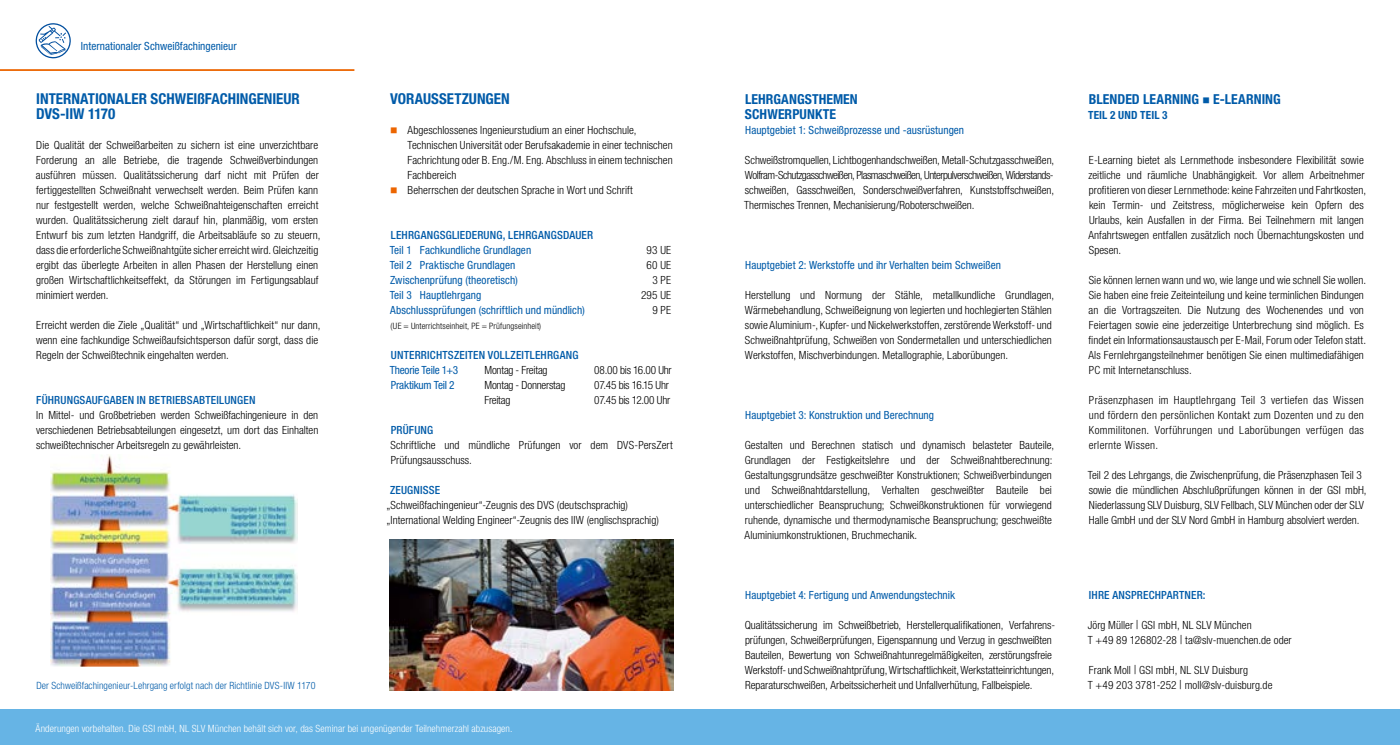
<style>
.page{position:relative;width:1400px;height:745px;background:#fff}
.page>*{position:absolute;margin:0;border:0;box-sizing:border-box;transform-origin:0 0}
.t1{font:700 condensed 15px "Helvetica Neue LT Std";color:#005ba9}
.t2{font:700 condensed 13.75px "Helvetica Neue LT Std";letter-spacing:.005em;color:#005ba9}
.t3{font:300 condensed 11.25px/15px "Helvetica Neue LT Std";letter-spacing:.005em;color:#000}
.t4{font:condensed 11.25px "Helvetica Neue LT Std";color:#005ba9}
.t5{font:500 condensed 11.25px "Helvetica Neue LT Std";letter-spacing:.015em;color:#005ba9}
.t6{font:300 condensed 11.25px "Helvetica Neue LT Std";letter-spacing:-.02em;color:#000}
.t7{font:300 condensed 11.25px "Helvetica Neue LT Std";letter-spacing:-.025em;color:#000}
.t8{font:300 condensed 11.25px "Helvetica Neue LT Std";letter-spacing:-.015em;color:#000}
.t9{font:condensed 11.25px "Helvetica Neue LT Std";letter-spacing:-.025em;color:#005ba9}
.t10{font:condensed 11.25px "Helvetica Neue LT Std";letter-spacing:-.02em;color:#005ba9}
.t11{font:700 condensed 11.25px "Helvetica Neue LT Std";letter-spacing:.01em;color:#005ba9}
.t12{font:300 condensed 10px "Helvetica Neue LT Std";letter-spacing:.005em;color:#fff}
.t13{font:300 condensed 10px "Helvetica Neue LT Std";letter-spacing:.005em;color:#005ba9}
.t14{font:300 condensed 8.75px "Helvetica Neue LT Std";letter-spacing:.015em;color:#000}
.s1{color:#ec6500}
.s2{font-size:12.5px}
</style>
<div class="page">
<div style="left:0;top:709px;width:1400px;height:35px;background:#66b4e5"></div>
<hr style="left:0;top:69px;width:354px;height:2px;background:#ec6500">
<img style="left:390px;top:539px;width:283px;height:150px">
<img style="left:50px;top:454px;width:247px;height:212px">
<svg style="left:35px;top:23px;width:36px;height:35px"></svg>
<p class="t4" style="left:81px;top:39px;width:158px">Internationaler Schweißfachingenieur</p>
<h1 class="t1" style="left:36px;top:89px;width:265px">INTERNATIONALER SCHWEIßFACHINGENIEUR</h1>
<h1 class="t1" style="left:36px;top:104px;width:81px">DVS-IIW 1170</h1>
<p class="t3" style="left:36px;top:137px;width:286px">Die Qualität der Schweißarbeiten zu sichern ist eine unverzichtbare Forderung an alle Betriebe, die tragende Schweißverbindungen ausführen müssen. Qualitätssicherung darf nicht mit Prüfen der fertiggestellten Schweißnaht verwechselt werden. Beim Prüfen kann nur festgestellt werden, welche Schweißnahteigenschaften erreicht wurden. Qualitätssicherung zielt darauf hin, planmäßig, vom ersten Entwurf bis zum letzten Handgriff, die Arbeitsabläufe so zu steuern, dass die erforderliche Schweißnahtgüte sicher erreicht wird. Gleichzeitig ergibt das überlegte Arbeiten in allen Phasen der Herstellung einen großen Wirtschaftlichkeitseffekt, da Störungen im Fertigungsablauf minimiert werden.</p>
<p class="t3" style="left:36px;top:317px;width:286px">Erreicht werden die Ziele „Qualität“ und „Wirtschaftlichkeit“ nur dann, wenn eine fachkundige Schweißaufsichtsperson dafür sorgt, dass die<br>Regeln der Schweißtechnik eingehalten werden.</p>
<p class="t5" style="left:36px;top:393px;width:221px">FÜHRUNGSAUFGABEN IN BETRIEBSABTEILUNGEN</p>
<p class="t3" style="left:36px;top:407px;width:284px;text-align:justify">In Mittel- und Großbetrieben werden Schweißfachingenieure in den verschiedenen Betriebsabteilungen eingesetzt, um dort das Einhalten schweißtechnischer Arbeitsregeln zu gewährleisten.</p>
<p class="t13" style="left:36px;top:679px;width:281px">Der Schweißfachingenieur-Lehrgang erfolgt nach der Richtlinie DVS-IIW 1170</p>
<h1 class="t1" style="left:390px;top:89px;width:121px">VORAUSSETZUNGEN</h1>
<p class="t3" style="left:407px;top:122px;width:267px;text-indent:-17px"><span class="s1">■</span> Abgeschlossenes Ingenieurstudium an einer Hochschule, Technischen Universität oder Berufsakademie in einer technischen Fachrichtung oder B. Eng./M. Eng. Abschluss in einem technischen Fachbereich</p>
<p class="t3" style="left:390px;top:182px;width:244px"><span class="s1">■</span> Beherrschen der deutschen Sprache in Wort und Schrift</p>
<p class="t5" style="left:391px;top:228px;width:204px">LEHRGANGSGLIEDERUNG, LEHRGANGSDAUER</p>
<p class="t4" style="left:390px;top:243px;width:143px">Teil 1 Fachkundliche Grundlagen</p>
<p class="t3" style="left:646px;top:242px;width:26px">93 UE</p>
<p class="t4" style="left:390px;top:258px;width:127px">Teil 2 Praktische Grundlagen</p>
<p class="t3" style="left:646px;top:257px;width:26px">60 UE</p>
<p class="t4" style="left:390px;top:273px;width:129px">Zwischenprüfung (theoretisch)</p>
<p class="t3" style="left:652px;top:272px;width:20px">3 PE</p>
<p class="t4" style="left:390px;top:288px;width:93px">Teil 3 Hauptlehrgang</p>
<p class="t3" style="left:641px;top:287px;width:32px">295 UE</p>
<p class="t4" style="left:390px;top:303px;width:196px">Abschlussprüfungen (schriftlich und mündlich)</p>
<p class="t3" style="left:652px;top:302px;width:20px">9 PE</p>
<p class="t14" style="left:390px;top:320px;width:152px">(UE = Unterrichtseinheit, PE = Prüfungseinheit)</p>
<p class="t5" style="left:391px;top:348px;width:189px">UNTERRICHTSZEITEN VOLLZEITLEHRGANG</p>
<p class="t9" style="left:390px;top:363px;width:70px">Theorie Teile 1+3</p>
<p class="t6" style="left:484px;top:363px;width:65px">Montag - Freitag</p>
<p class="t8" style="left:594px;top:363px;width:79px">08.00 bis 16.00 Uhr</p>
<p class="t10" style="left:391px;top:378px;width:65px">Praktikum Teil 2</p>
<p class="t6" style="left:484px;top:378px;width:82px">Montag - Donnerstag</p>
<p class="t7" style="left:594px;top:378px;width:76px">07.45 bis 16.15 Uhr</p>
<p class="t6" style="left:484px;top:393px;width:27px">Freitag</p>
<p class="t7" style="left:594px;top:393px;width:77px">07.45 bis 12.00 Uhr</p>
<p class="t5" style="left:391px;top:423px;width:44px">PRÜFUNG</p>
<p class="t3" style="left:390px;top:437px;width:284px">Schriftliche und mündliche Prüfungen vor dem DVS-PersZert<br>Prüfungsausschuss.</p>
<p class="t5" style="left:390px;top:483px;width:52px">ZEUGNISSE</p>
<p class="t3" style="left:386px;top:497px;width:274px">„Schweißfachingenieur“-Zeugnis des DVS (deutschsprachig) „International Welding Engineer“-Zeugnis des IIW (englischsprachig)</p>
<p class="t12" style="left:35px;top:722px;width:478px">Änderungen vorbehalten. Die GSI mbH, NL SLV München behält sich vor, das Seminar bei ungenügender Teilnehmerzahl abzusagen.</p>
<p class="t2" style="left:745px;top:90px;width:114px">LEHRGANGSTHEMEN</p>
<p class="t2" style="left:1089px;top:90px;width:193px">BLENDED LEARNING ■ E-LEARNING</p>
<p class="t2" style="left:745px;top:105px;width:93px">SCHWERPUNKTE</p>
<p class="t11" style="left:1088px;top:108px;width:81px">TEIL 2 UND TEIL 3</p>
<p class="t4" style="left:745px;top:123px;width:220px">Hauptgebiet 1: Schweißprozesse und -ausrüstungen</p>
<p class="t3" style="left:744px;top:152px;width:312px;text-align:justify">Schweißstromquellen, Lichtbogenhandschweißen, Metall-Schutzgasschweißen, Wolfram-Schutzgasschweißen, Plasmaschweißen, Unterpulverschweißen, Widerstands&shy;schweißen, Gasschweißen, Sonderschweißverfahren, Kunststoffschweißen, Thermisches Trennen, Mechanisierung/Roboterschweißen.</p>
<p class="t4" style="left:745px;top:258px;width:257px">Hauptgebiet 2: Werkstoffe und ihr Verhalten beim Schweißen</p>
<p class="t3" style="left:745px;top:287px;width:311px">Herstellung und Normung der Stähle, metallkundliche Grundlagen, Wärmebehandlung, Schweißeignung von legierten und hochlegierten Stählen sowie Aluminium-, Kupfer- und Nickelwerkstoffen, zerstörende Werkstoff- und Schweißnahtprüfung, Schweißen von Sondermetallen und unterschiedlichen Werkstoffen, Mischverbindungen. Metallographie, Laborübungen.</p>
<p class="t4" style="left:745px;top:408px;width:190px">Hauptgebiet 3: Konstruktion und Berechnung</p>
<p class="t3" style="left:744px;top:437px;width:311px">Gestalten und Berechnen statisch und dynamisch belasteter Bauteile, Grundlagen der Festigkeitslehre und der Schweißnahtberechnung:<br>Gestaltungsgrundsätze geschweißter Konstruktionen; Schweißverbindungen und Schweißnahtdarstellung, Verhalten geschweißter Bauteile bei unterschiedlicher Beanspruchung; Schweißkonstruktionen für vorwiegend ruhende, dynamische und thermodynamische Beanspruchung; geschweißte Aluminiumkonstruktionen, Bruchmechanik.</p>
<p class="t4" style="left:745px;top:588px;width:211px">Hauptgebiet 4: Fertigung und Anwendungstechnik</p>
<p class="t3" style="left:745px;top:617px;width:312px">Qualitätssicherung im Schweißbetrieb, Herstellerqualifikationen, Verfahrens&shy;prüfungen, Schweißerprüfungen, Eigenspannung und Verzug in geschweißten Bauteilen, Bewertung von Schweißnahtunregelmäßigkeiten, zerstörungsfreie Werkstoff- und Schweißnahtprüfung, Wirtschaftlichkeit, Werkstatteinrichtungen, Reparaturschweißen, Arbeitssicherheit und Unfallverhütung, Fallbeispiele.</p>
<p class="t3" style="left:1088px;top:152px;width:279px">E-Learning bietet als Lernmethode insbesondere Flexibilität sowie zeitliche und räumliche Unabhängigkeit. Vor allem Arbeitnehmer profitieren von dieser Lernmethode: keine Fahrzeiten und Fahrtkosten, kein Termin- und Zeitstress, möglicherweise kein Opfern des Urlaubs, kein Ausfallen in der Firma. Bei Teilnehmern mit langen Anfahrtswegen entfallen zusätzlich noch Übernachtungskosten und Spesen.</p>
<p class="t3" style="left:1088px;top:272px;width:279px">Sie können lernen wann und wo, wie lange und wie schnell Sie wollen.<br>Sie haben eine freie Zeiteinteilung und keine terminlichen Bindungen an die Vortragszeiten. Die Nutzung des Wochenendes und von Feiertagen sowie eine jederzeitige Unterbrechung sind möglich. Es findet ein Informationsaustausch per E-Mail, Forum oder Telefon statt.<br>Als Fernlehrgangsteilnehmer benötigen Sie einen multimediafähigen PC mit Internetanschluss.</p>
<p class="t3" style="left:1088px;top:392px;width:277px;text-align:justify">Präsenzphasen im Hauptlehrgang Teil 3 vertiefen das Wissen und fördern den persönlichen Kontakt zum Dozenten und zu den Kommilitonen. Vorführungen und Laborübungen verfügen das erlernte Wissen.</p>
<p class="t3" style="left:1088px;top:467px;width:280px">Teil 2 des Lehrgangs, die Zwischenprüfung, die Präsenzphasen Teil 3 sowie die mündlichen Abschlußprüfungen können in der GSI mbH, Niederlassung SLV Duisburg, SLV Fellbach, SLV München oder der SLV Halle GmbH und der SLV Nord GmbH in Hamburg absolviert werden.</p>
<p class="t5" style="left:1089px;top:588px;width:118px">IHRE ANSPRECHPARTNER:</p>
<p class="t3" style="left:1087px;top:617px;width:205px">Jörg Müller <span class="s2">|</span> GSI mbH, NL SLV München<br>T +49 89 126802-28 <span class="s2">|</span> ta@slv-muenchen.de oder</p>
<p class="t3" style="left:1088px;top:662px;width:186px">Frank Moll <span class="s2">|</span> GSI mbH, NL SLV Duisburg<br>T +49 203 3781-252 <span class="s2">|</span> moll@slv-duisburg.de</p>
</div>
